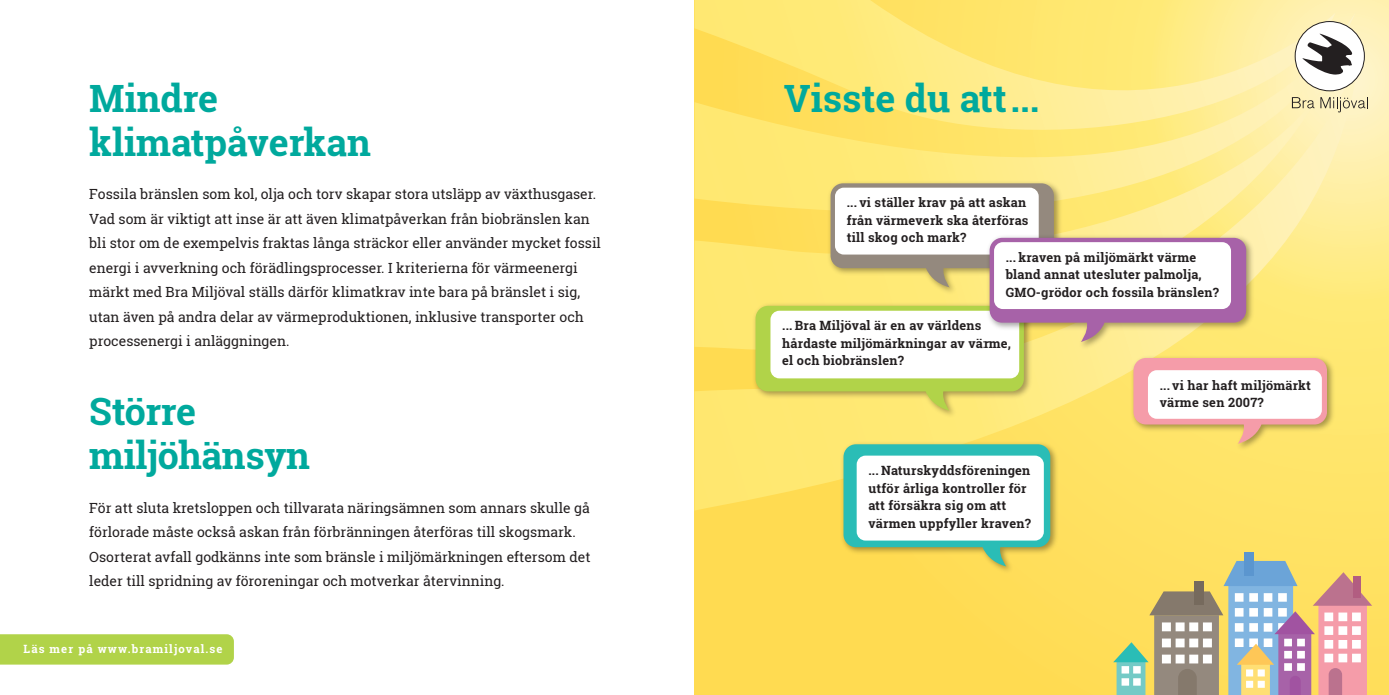
<style>
.page{position:relative;width:1389px;height:695px;background:#fff}
.page>*{position:absolute;margin:0;border:0;box-sizing:border-box;transform-origin:0 0}
.t1{font:700 37.62px/44.1px "Roboto Slab";letter-spacing:-.005em;color:#00a99d}
.t2{font:14px/24.5px "Roboto Slab";color:#231f20}
.t3{font:700 12.78px/17.5px "Roboto Slab";letter-spacing:.02em;color:#231f20}
.t4{font:700 11.38px "Roboto Slab";letter-spacing:.1em;color:#fff}
</style>
<div class="page">
<svg style="left:694px;top:0;width:695px;height:694px"></svg>
<svg style="left:694px;top:0;width:641px;height:43px"></svg>
<svg style="left:694px;top:43px;width:667px;height:467px"></svg>
<img style="left:826px;top:178px;width:238px;height:5px">
<svg style="left:756px;top:183px;width:616px;height:511px"></svg>
<div style="left:994px;top:242px;width:237px;height:67px;background:#fff;border-radius:9px"></div>
<div style="left:1295px;top:22px;width:69px;height:69px;background:#fff;border-radius:50%"></div>
<div style="left:1295px;top:21px;width:70px;height:70px;border:1px solid #231f20;border-radius:50%"></div>
<svg style="left:1302px;top:34px;width:50px;height:41px"></svg>
<svg style="left:1292px;top:97px;width:76px;height:15px"></svg>
<div style="left:0;top:634px;width:234px;height:30px;background:#b1d349"></div>
<h1 class="t1" style="left:89px;top:75px;width:283px">Mindre klimatpåverkan</h1>
<p class="t2" style="left:89px;top:182px;width:513px">Fossila bränslen som kol, olja och torv skapar stora utsläpp av växthusgaser.<br>Vad som är viktigt att inse är att även klimatpåverkan från biobränslen kan bli stor om de exempelvis fraktas långa sträckor eller använder mycket fossil energi i avverkning och förädlingsprocesser. I kriterierna för värmeenergi märkt med Bra Miljöval ställs därför klimatkrav inte bara på bränslet i sig, utan även på andra delar av värmeproduktionen, inklusive transporter och processenergi i anläggningen.</p>
<h1 class="t1" style="left:89px;top:389px;width:222px">Större miljöhänsyn</h1>
<p class="t2" style="left:89px;top:495px;width:503px">För att sluta kretsloppen och tillvarata näringsämnen som annars skulle gå förlorade måste också askan från förbränningen återföras till skogsmark.<br>Osorterat avfall godkänns inte som bränsle i miljömärkningen eftersom det leder till spridning av föroreningar och motverkar återvinning.</p>
<p class="t4" style="left:24px;top:640px;width:201px">Läs mer på www.bramiljoval.se</p>
<h1 class="t1" style="left:784px;top:75px;width:257px">Visste du att...</h1>
<p class="t3" style="left:847px;top:194px;width:183px">... vi ställer krav på att askan från värmeverk ska återföras till skog och mark?</p>
<p class="t3" style="left:1006px;top:248px;width:215px">... kraven på miljömärkt värme bland annat utesluter palmolja,<br>GMO-grödor och fossila bränslen?</p>
<p class="t3" style="left:782px;top:317px;width:230px">... Bra Miljöval är en av världens hårdaste miljömärkningar av värme, el och biobränslen?</p>
<p class="t3" style="left:868px;top:461px;width:164px">... Naturskyddsföreningen utför årliga kontroller för att försäkra sig om att värmen uppfyller kraven?</p>
<p class="t3" style="left:1160px;top:376px;width:153px">... vi har haft miljömärkt värme sen 2007?</p>
</div>
